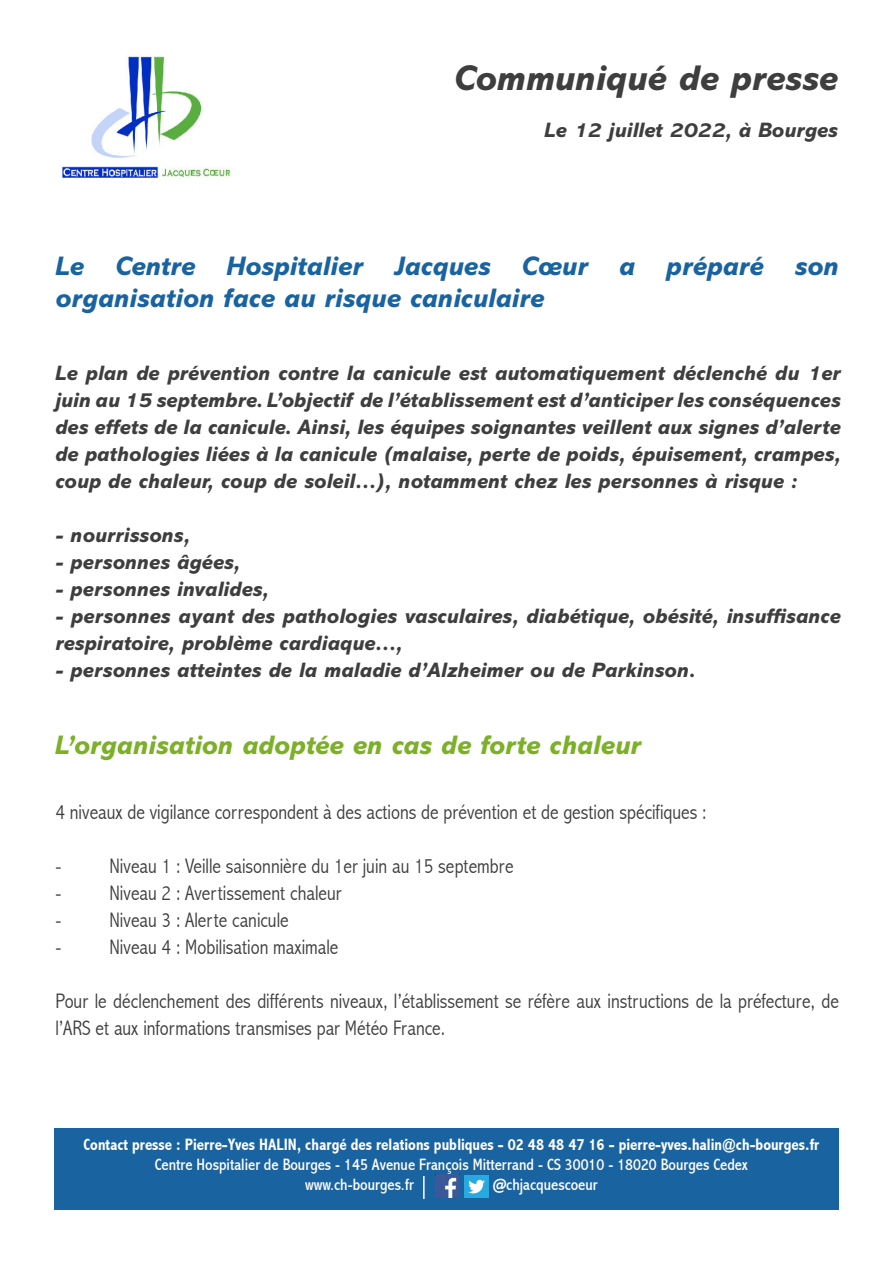
<style>
.page{position:relative;width:893px;height:1263px;background:#fff}
.page>*{position:absolute;margin:0;border:0;box-sizing:border-box;transform-origin:0 0}
.t1{font:italic 800 36px "Abadi MT Std";color:#3e3e3f}
.t2{font:italic 800 27px/32.4px "Abadi MT Std";color:#1a63a1}
.t3{font:italic 800 27px "Abadi MT Std";color:#7cb028}
.t4{font:italic 800 21px/27px "Abadi MT Std";color:#3e3e3f;text-align:justify}
.t5{font:300 condensed 21px/27px "Abadi";color:#3e3e3f}
.t6{font:condensed 16.5px "Abadi";color:#fff}
.t7{font:700 condensed 16.5px "Abadi";color:#fff}
</style>
<div class="page">
<img style="left:62px;top:55px;width:169px;height:124px">
<div style="left:55px;top:1128px;width:784px;height:81px;background:#1a63a1"></div>
<img style="left:464px;top:1175px;width:25px;height:23px">
<img style="left:436px;top:1175px;width:24px;height:23px">
<hr style="left:423px;top:1176px;width:2px;height:23px;background:#fff">
<p class="t1" style="left:454px;top:58px;width:385px">Communiqué de presse</p>
<p class="t4" style="left:544px;top:117px;width:295px">Le 12 juillet 2022, à Bourges</p>
<p class="t2" style="left:55px;top:250px;width:785px">Le Centre Hospitalier Jacques Cœur a préparé son organisation face au risque caniculaire</p>
<p class="t4" style="left:55px;top:359px;width:787px">Le plan de prévention contre la canicule est automatiquement déclenché du 1er juin au 15 septembre. L’objectif de l’établissement est d’anticiper les conséquences des effets de la canicule. Ainsi, les équipes soignantes veillent aux signes d’alerte de pathologies liées à la canicule (malaise, perte de poids, épuisement, crampes, coup de chaleur, coup de soleil…), notamment chez les personnes à risque :</p>
<p class="t4" style="left:55px;top:521px;width:136px">- nourrissons,</p>
<p class="t4" style="left:55px;top:548px;width:187px">- personnes âgées,</p>
<p class="t4" style="left:55px;top:575px;width:215px">- personnes invalides,</p>
<p class="t4" style="left:55px;top:602px;width:787px">- personnes ayant des pathologies vasculaires, diabétique, obésité, insuffisance respiratoire, problème cardiaque…,</p>
<p class="t4" style="left:55px;top:656px;width:641px">- personnes atteintes de la maladie d’Alzheimer ou de Parkinson.</p>
<p class="t3" style="left:55px;top:730px;width:587px">L’organisation adoptée en cas de forte chaleur</p>
<p class="t5" style="left:55px;top:798px;width:653px">4 niveaux de vigilance correspondent à des actions de prévention et de gestion spécifiques :</p>
<p class="t5" style="left:55px;top:852px;width:460px">- Niveau 1 : Veille saisonnière du 1er juin au 15 septembre</p>
<p class="t5" style="left:55px;top:879px;width:288px">- Niveau 2 : Avertissement chaleur</p>
<p class="t5" style="left:55px;top:906px;width:235px">- Niveau 3 : Alerte canicule</p>
<p class="t5" style="left:55px;top:933px;width:285px">- Niveau 4 : Mobilisation maximale</p>
<p class="t5" style="left:55px;top:987px;width:785px">Pour le déclenchement des différents niveaux, l’établissement se réfère aux instructions de la préfecture, de l’ARS et aux informations transmises par Météo France.</p>
<p class="t7" style="left:84px;top:1135px;width:737px">Contact presse : Pierre-Yves HALIN, chargé des relations publiques - 02 48 48 47 16 - pierre-yves.halin@ch-bourges.fr</p>
<p class="t6" style="left:155px;top:1155px;width:595px">Centre Hospitalier de Bourges - 145 Avenue François Mitterrand - CS 30010 - 18020 Bourges Cedex</p>
<p class="t6" style="left:305px;top:1174px;width:110px">www.ch-bourges.fr</p>
<p class="t6" style="left:493px;top:1174px;width:106px">@chjacquescoeur</p>
</div>
